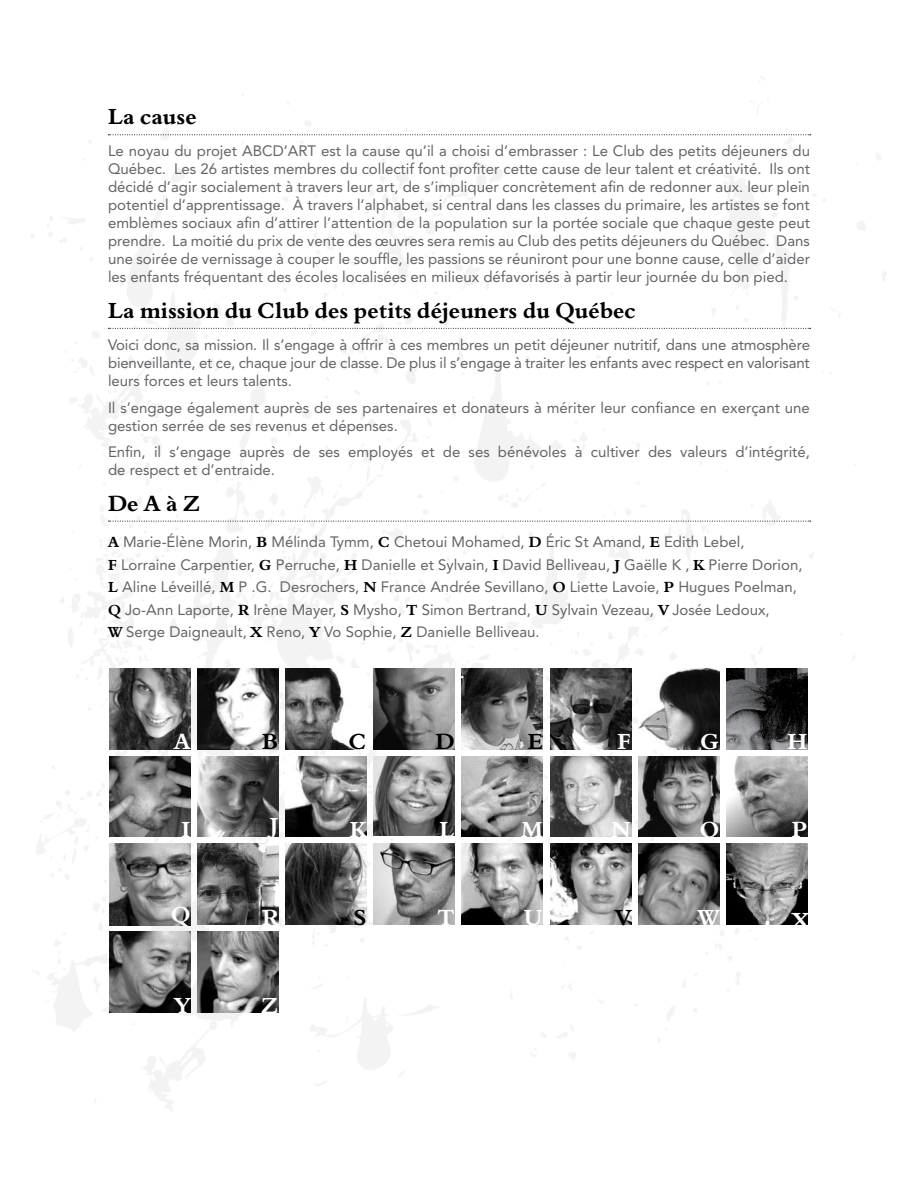
<style>
.page{position:relative;width:918px;height:1188px;background:#fff}
.page>*{position:absolute;margin:0;border:0;box-sizing:border-box;transform-origin:0 0}
.t1{font:22.5px "Aldine 401 BT Bold A";color:#000}
.t2{font:22.5px "Aldine 401 BT Bold A";color:#fff}
.t3{font:15px/18px "Avenir";color:#636467}
.s1{font-family:"Aldine 401 BT Bold A";color:#000}
</style>
<div class="page">
<img style="left:32px;top:77px;width:854px;height:1034px">
<svg style="left:108px;top:134px;width:703px;height:1px"></svg>
<svg style="left:108px;top:328px;width:703px;height:1px"></svg>
<svg style="left:108px;top:521px;width:703px;height:1px"></svg>
<img style="left:109px;top:668px;width:81px;height:81px">
<img style="left:109px;top:756px;width:81px;height:81px">
<img style="left:109px;top:844px;width:81px;height:81px">
<img style="left:109px;top:932px;width:81px;height:80px">
<img style="left:197px;top:668px;width:81px;height:81px">
<img style="left:197px;top:756px;width:81px;height:81px">
<img style="left:197px;top:844px;width:81px;height:81px">
<img style="left:197px;top:932px;width:81px;height:80px">
<img style="left:286px;top:668px;width:81px;height:81px">
<img style="left:286px;top:756px;width:81px;height:80px">
<img style="left:286px;top:844px;width:81px;height:81px">
<img style="left:374px;top:668px;width:81px;height:81px">
<img style="left:374px;top:756px;width:81px;height:80px">
<img style="left:374px;top:844px;width:81px;height:81px">
<img style="left:462px;top:668px;width:81px;height:81px">
<img style="left:462px;top:756px;width:81px;height:81px">
<img style="left:462px;top:844px;width:81px;height:81px">
<img style="left:550px;top:668px;width:81px;height:81px">
<img style="left:550px;top:756px;width:81px;height:81px">
<img style="left:550px;top:844px;width:81px;height:81px">
<img style="left:638px;top:668px;width:81px;height:81px">
<img style="left:638px;top:756px;width:81px;height:81px">
<img style="left:638px;top:844px;width:81px;height:81px">
<img style="left:726px;top:668px;width:81px;height:81px">
<img style="left:726px;top:756px;width:81px;height:81px">
<img style="left:726px;top:844px;width:81px;height:81px">
<h1 class="t1" style="left:108px;top:103px;width:90px">La cause</h1>
<p class="t3" style="left:108px;top:142px;width:704px;text-align:justify">Le noyau du projet ABCD’ART est la cause qu’il a choisi d’embrasser : Le Club des petits déjeuners du Québec. Les 26 artistes membres du collectif font profiter cette cause de leur talent et créativité. Ils ont décidé d’agir socialement à travers leur art, de s’impliquer concrètement afin de redonner aux. leur plein potentiel d’apprentissage. À travers l’alphabet, si central dans les classes du primaire, les artistes se font emblèmes sociaux afin d’attirer l’attention de la population sur la portée sociale que chaque geste peut prendre. La moitié du prix de vente des œuvres sera remis au Club des petits déjeuners du Québec. Dans une soirée de vernissage à couper le souffle, les passions se réuniront pour une bonne cause, celle d’aider les enfants fréquentant des écoles localisées en milieux défavorisés à partir leur journée du bon pied.</p>
<h1 class="t1" style="left:108px;top:296px;width:529px">La mission du Club des petits déjeuners du Québec</h1>
<p class="t3" style="left:108px;top:336px;width:704px;text-align:justify">Voici donc, sa mission. Il s’engage à offrir à ces membres un petit déjeuner nutritif, dans une atmosphère bienveillante, et ce, chaque jour de classe. De plus il s’engage à traiter les enfants avec respect en valorisant leurs forces et leurs talents.</p>
<p class="t3" style="left:108px;top:398px;width:703px">Il s’engage également auprès de ses partenaires et donateurs à mériter leur confiance en exerçant une gestion serrée de ses revenus et dépenses.</p>
<p class="t3" style="left:108px;top:443px;width:704px">Enfin, il s’engage auprès de ses employés et de ses bénévoles à cultiver des valeurs d’intégrité, de respect et d’entraide.</p>
<h1 class="t1" style="left:108px;top:489px;width:94px">De A à Z</h1>
<p class="t3" style="left:108px;top:531px;width:696px;line-height:22.5px"><span class="s1">A</span> Marie-Élène Morin, <span class="s1">B</span> Mélinda Tymm, <span class="s1">C</span> Chetoui Mohamed, <span class="s1">D</span> Éric St Amand, <span class="s1">E</span> Edith Lebel,<br><span class="s1">F</span> Lorraine Carpentier, <span class="s1">G</span> Perruche, <span class="s1">H</span> Danielle et Sylvain, <span class="s1">I</span> David Belliveau, <span class="s1">J</span> Gaëlle K , <span class="s1">K</span> Pierre Dorion, <span class="s1">L</span> Aline Léveillé, <span class="s1">M</span> P .G. Desrochers, <span class="s1">N</span> France Andrée Sevillano, <span class="s1">O</span> Liette Lavoie, <span class="s1">P</span> Hugues Poelman, <span class="s1">Q</span> Jo-Ann Laporte, <span class="s1">R</span> Irène Mayer, <span class="s1">S</span> Mysho, <span class="s1">T</span> Simon Bertrand, <span class="s1">U</span> Sylvain Vezeau, <span class="s1">V</span> Josée Ledoux,<br><span class="s1">W</span> Serge Daigneault, <span class="s1">X</span> Reno, <span class="s1">Y</span> Vo Sophie, <span class="s1">Z</span> Danielle Belliveau.</p>
<h1 class="t2" style="left:174px;top:728px;width:18px">A</h1>
<h1 class="t1" style="left:262px;top:728px;width:18px">B</h1>
<h1 class="t1" style="left:349px;top:728px;width:19px">C</h1>
<h1 class="t1" style="left:436px;top:728px;width:21px">D</h1>
<h1 class="t1" style="left:528px;top:728px;width:17px">E</h1>
<h1 class="t2" style="left:618px;top:728px;width:15px">F</h1>
<h1 class="t2" style="left:701px;top:728px;width:20px">G</h1>
<h1 class="t2" style="left:788px;top:728px;width:21px">H</h1>
<h1 class="t2" style="left:182px;top:815px;width:10px">I</h1>
<h1 class="t2" style="left:270px;top:811px;width:10px">J</h1>
<h1 class="t2" style="left:350px;top:815px;width:18px">K</h1>
<h1 class="t2" style="left:440px;top:815px;width:17px">L</h1>
<h1 class="t2" style="left:521px;top:815px;width:23px">M</h1>
<h1 class="t2" style="left:611px;top:815px;width:21px">N</h1>
<h1 class="t2" style="left:700px;top:815px;width:21px">O</h1>
<h1 class="t2" style="left:792px;top:815px;width:17px">P</h1>
<h1 class="t2" style="left:171px;top:900px;width:21px">Q</h1>
<h1 class="t2" style="left:262px;top:903px;width:18px">R</h1>
<h1 class="t1" style="left:354px;top:904px;width:15px">S</h1>
<h1 class="t2" style="left:438px;top:903px;width:19px">T</h1>
<h1 class="t2" style="left:524px;top:903px;width:20px">U</h1>
<h1 class="t1" style="left:615px;top:903px;width:17px">V</h1>
<h1 class="t2" style="left:698px;top:903px;width:23px">W</h1>
<h1 class="t2" style="left:792px;top:906px;width:19px">X</h1>
<h1 class="t2" style="left:175px;top:991px;width:17px">Y</h1>
<h1 class="t2" style="left:261px;top:991px;width:19px">Z</h1>
</div>
